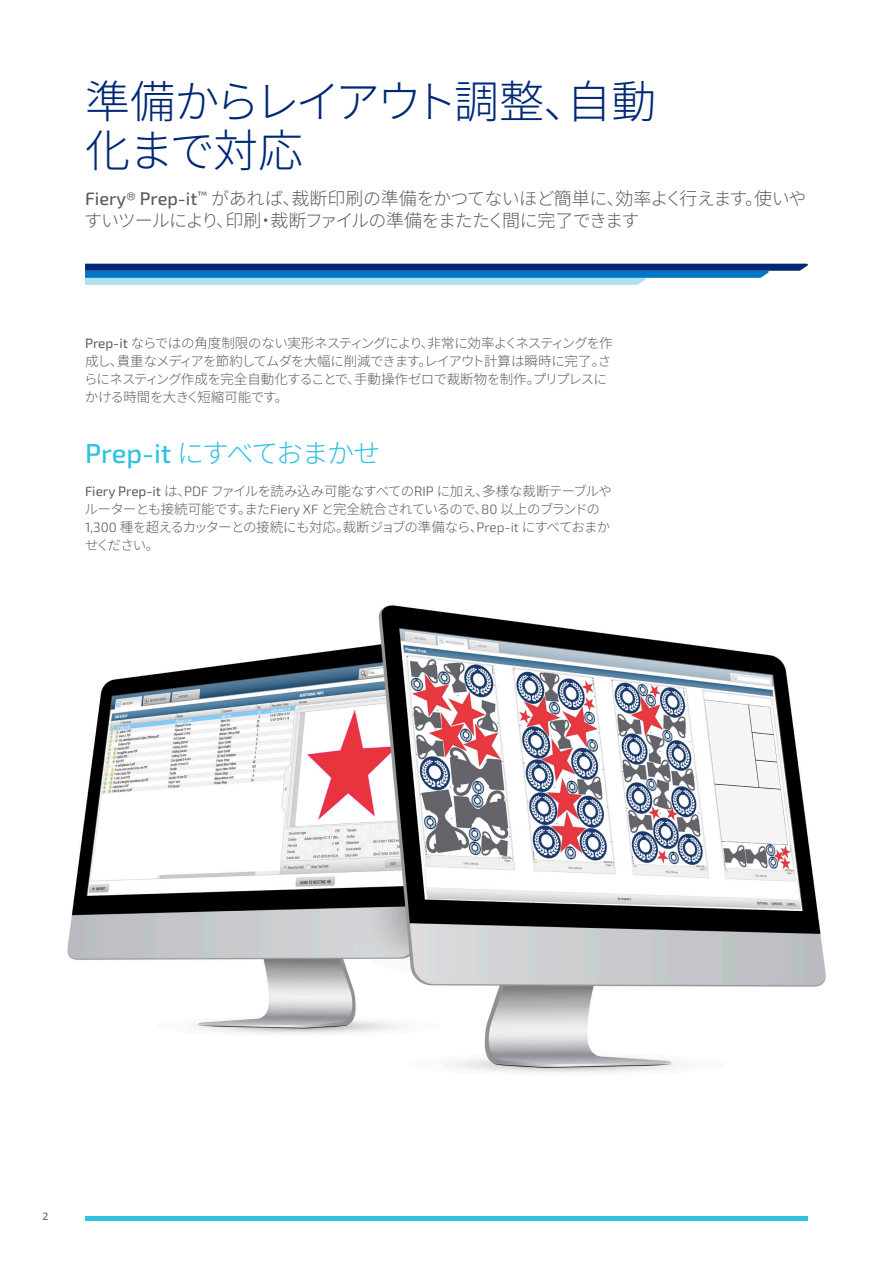
<style>
.page{position:relative;width:893px;height:1263px;background:#fff}
.page>*{position:absolute;margin:0;border:0;box-sizing:border-box;transform-origin:0 0}
.t1{font:300 45px/49.5px "Source Han Sans JP";letter-spacing:-.065em;color:#002877}
.t2{font:300 27px "Source Han Sans JP";letter-spacing:-.07em;color:#2ec2e1}
.t3{font:300 18px/22.5px "Source Han Sans JP";letter-spacing:-.035em;color:#5d5c5c}
.t4{font:300 13.5px/18px "Source Han Sans JP";letter-spacing:-.055em;color:#5d5c5c}
.t5{font:10.5px "Exo 2";color:#585959}
.s1{font-family:"Exo 2";font-weight:500}
.s2{font-family:"Exo 2";font-weight:400}
.s3{font-family:"Exo 2"}
</style>
<div class="page">
<hr style="left:85px;top:1216px;width:723px;height:4px;background:#2ec2e1">
<img style="left:67px;top:605px;width:759px;height:468px">
<svg style="left:85px;top:264px;width:723px;height:21px;background:#4987be"></svg>
<h1 class="t1" style="left:85px;top:78px;width:573px">準備からレイアウト調整、自動化まで対応</h1>
<h3 class="t3" style="left:84px;top:187px;width:724px"><span class="s1">Fiery® Prep-it</span><sup>™</sup> があれば、裁断印刷の準備をかつてないほど簡単に、効率よく行えます。使いやすいツールにより、印刷・裁断ファイルの準備をまたたく間に完了できます</h3>
<p class="t4" style="left:84px;top:334px;width:530px"><span class="s2">Prep-it</span> ならではの角度制限のない実形ネスティングにより、非常に効率よくネスティングを作成し、貴重なメディアを節約してムダを大幅に削減できます。レイアウト計算は瞬時に完了。さらにネスティング作成を完全自動化することで、手動操作ゼロで裁断物を制作。プリプレスにかける時間を大きく短縮可能です。</p>
<h2 class="t2" style="left:85px;top:438px;width:297px"><span class="s1">Prep-it</span> にすべておまかせ</h2>
<p class="t4" style="left:84px;top:482px;width:529px"><span class="s2">Fiery Prep-it</span> は、<span class="s3">PDF</span> ファイルを読み込み可能なすべての<span class="s3">RIP</span> に加え、多様な裁断テーブルやルーターとも接続可能です。また<span class="s3">Fiery XF</span> と完全統合されているので、<span class="s3">80</span> 以上のブランドの<span class="s3">1,300</span> 種を超えるカッターとの接続にも対応。裁断ジョブの準備なら、<span class="s3">Prep-it</span> にすべておまかせください。</p>
<p class="t5" style="left:43px;top:1209px;width:7px">2</p>
</div>
